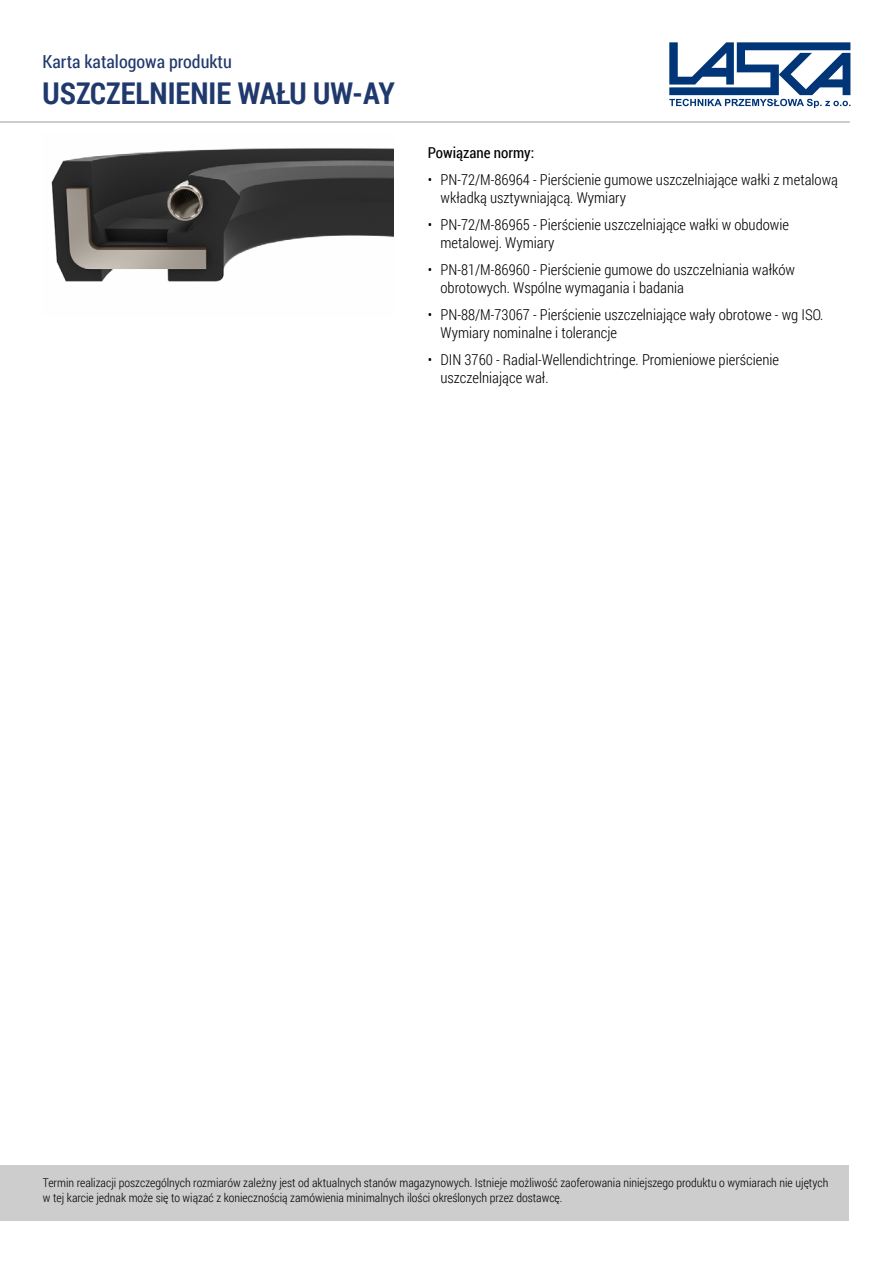
<style>
.page{position:relative;width:893px;height:1263px;background:#fff}
.page>*{position:absolute;margin:0;border:0;box-sizing:border-box;transform-origin:0 0}
.t1{font:700 30px "Roboto Condensed";color:#20396d}
.t2{font:18px "Roboto Condensed";color:#20396d}
.t3{font:300 15px/18px "Roboto Condensed";color:#000}
.t4{font:15px "Roboto Condensed";color:#000}
.t5{font:300 12px/15px "Roboto Condensed";color:#000}
</style>
<div class="page">
<div style="left:0;top:1165px;width:849px;height:56px;background:#cdcdcd"></div>
<svg style="left:669px;top:42px;width:181px;height:66px"></svg>
<img style="left:51px;top:148px;width:343px;height:134px">
<hr style="left:0;top:121px;width:850px;height:2px;background:#000">
<p class="t2" style="left:43px;top:49px;width:191px">Karta katalogowa produktu</p>
<h1 class="t1" style="left:43px;top:72px;width:354px">USZCZELNIENIE WAŁU UW-AY</h1>
<p class="t4" style="left:428px;top:142px;width:108px">Powiązane normy:</p>
<p class="t3" style="left:440px;top:170px;width:399px;text-indent:-13px">• PN-72/M-86964 - Pierścienie gumowe uszczelniające wałki z metalową wkładką usztywniającą. Wymiary</p>
<p class="t3" style="left:440px;top:215px;width:350px;text-indent:-13px">• PN-72/M-86965 - Pierścienie uszczelniające wałki w obudowie metalowej. Wymiary</p>
<p class="t3" style="left:440px;top:260px;width:356px;text-indent:-13px">• PN-81/M-86960 - Pierścienie gumowe do uszczelniania wałków obrotowych. Wspólne wymagania i badania</p>
<p class="t3" style="left:440px;top:305px;width:384px;text-indent:-13px">• PN-88/M-73067 - Pierścienie uszczelniające wały obrotowe - wg ISO.<br>Wymiary nominalne i tolerancje</p>
<p class="t3" style="left:440px;top:350px;width:340px;text-indent:-13px">• DIN 3760 - Radial-Wellendichtringe. Promieniowe pierścienie uszczelniające wał.</p>
<p class="t5" style="left:43px;top:1175px;width:787px">Termin realizacji poszczególnych rozmiarów zależny jest od aktualnych stanów magazynowych. Istnieje możliwość zaoferowania niniejszego produktu o wymiarach nie ujętych w tej karcie jednak może się to wiązać z koniecznością zamówienia minimalnych ilości określonych przez dostawcę.</p>
</div>
